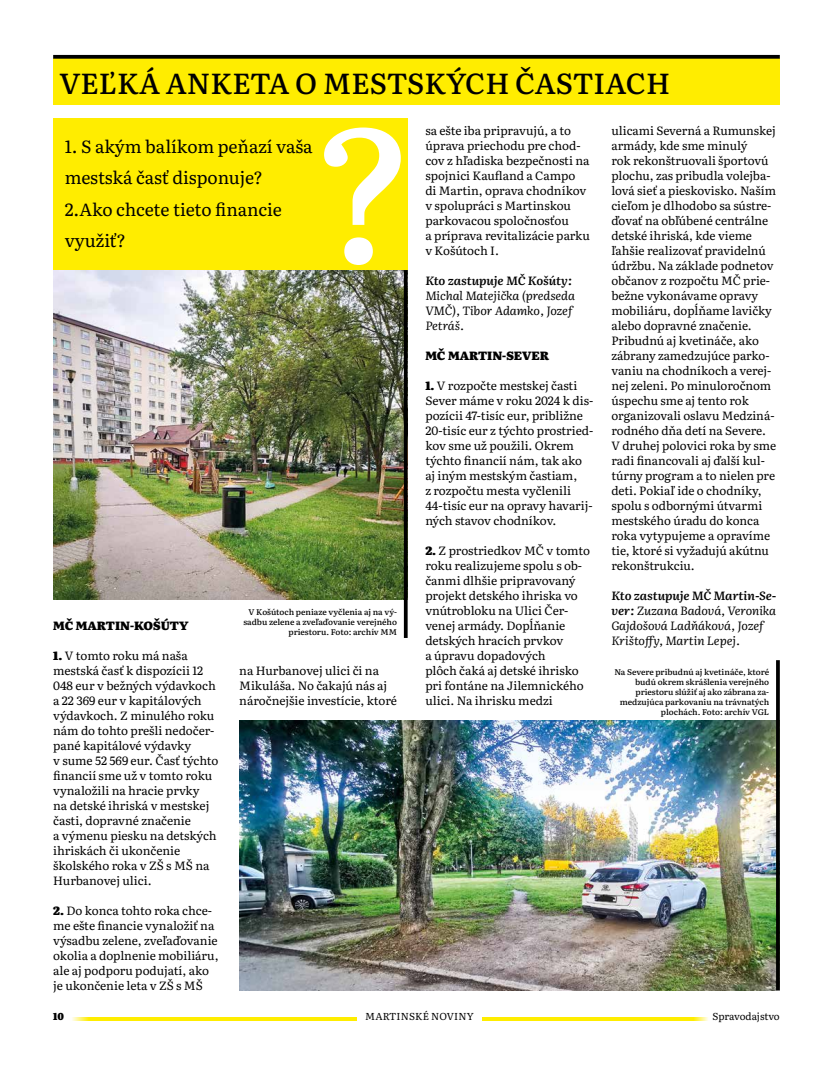
<style>
.page{position:relative;width:833px;height:1081px;background:#fff}
.page>*{position:absolute;margin:0;border:0;box-sizing:border-box;transform-origin:0 0}
.t1{font:500 187.5px "Literata 24 pt";color:#fff}
.t2{font:500 28.75px "Literata 24 pt";color:#000}
.t3{font:17.5px/31.2px "Literata 24 pt";color:#000}
.t4{font:11.88px/15px "Literata 24 pt";letter-spacing:-.005em;color:#000}
.t5{font:italic 11.88px/15px "Literata 24 pt";letter-spacing:-.005em;color:#000}
.t6{font:900 11.88px "Literata 24 pt";color:#000}
.t7{font:italic 600 11.88px "Literata 24 pt";letter-spacing:-.01em;color:#000}
.t8{font:10px "Literata 24 pt";color:#000}
.t9{font:900 10px "Literata 24 pt";color:#000}
.t10{font:500 8.12px/10px "Literata 24 pt";letter-spacing:-.005em;color:#000;text-align:right}
.s1{font-weight:900}
.s2{font-weight:600}
</style>
<div class="page">
<hr style="left:482px;top:1017px;width:227px;height:3px;background:#ffed00">
<div style="left:53px;top:119px;width:354px;height:151px;background:#ffed00"></div>
<hr style="left:68px;top:1017px;width:289px;height:3px;background:#ffed00">
<div style="left:53px;top:59px;width:727px;height:46px;background:#ffed00"></div>
<svg style="left:53px;top:55px;width:727px;height:4px;background:#141200"></svg>
<img style="left:53px;top:270px;width:351px;height:329px">
<hr style="left:404px;top:270px;width:3px;height:368px;background:#000">
<img style="left:239px;top:720px;width:537px;height:270px">
<svg style="left:776px;top:660px;width:4px;height:330px"></svg>
<h2 class="t2" style="left:59px;top:61px;width:612px">VEĽKÁ ANKETA O MESTSKÝCH ČASTIACH</h2>
<h3 class="t3" style="left:65px;top:130px;width:249px">1. S akým balíkom peňazí vaša mestská časť disponuje?<br>2.Ako chcete tieto financie využiť?</h3>
<h1 class="t1" style="left:313px;top:46px;width:103px">?</h1>
<p class="t6" style="left:53px;top:615px;width:137px">MČ MARTIN-KOŠÚTY</p>
<p class="t4" style="left:53px;top:647px;width:167px"><span class="s1">1.</span> V tomto roku má naša mestská časť k dispozícii 12<br>048 eur v bežných výdavkoch a 22 369 eur v kapitálových výdavkoch. Z minulého roku nám do tohto prešli nedočer&shy;pané kapitálové výdavky<br>v sume 52 569 eur. Časť týchto financií sme už v tomto roku vynaložili na hracie prvky<br>na detské ihriská v mestskej časti, dopravné značenie<br>a výmenu piesku na detských ihriskách či ukončenie školského roka v ZŠ s MŠ na<br>Hurbanovej ulici.</p>
<p class="t4" style="left:53px;top:902px;width:167px"><span class="s1">2.</span> Do konca tohto roka chce&shy;me ešte financie vynaložiť na výsadbu zelene, zveľaďovanie okolia a doplnenie mobiliáru, ale aj podporu podujatí, ako je ukončenie leta v ZŠ s MŠ</p>
<p class="t10" style="left:243px;top:606px;width:155px">V Košútoch peniaze vyčlenia aj na vý&shy;sadbu zelene a zveľaďovanie verejného</p>
<p class="t10" style="left:288px;top:626px;width:110px">priestoru. Foto: archív MM</p>
<p class="t4" style="left:239px;top:662px;width:159px">na Hurbanovej ulici či na<br>Mikuláša. No čakajú nás aj náročnejšie investície, ktoré</p>
<p class="t4" style="left:425px;top:122px;width:166px">sa ešte iba pripravujú, a to úprava priechodu pre chod&shy;cov z hľadiska bezpečnosti na spojnici Kaufland a Campo<br>di Martin, oprava chodníkov v spolupráci s Martinskou parkovacou spoločnosťou<br>a príprava revitalizácie parku v Košútoch I.</p>
<p class="t7" style="left:425px;top:271px;width:148px">Kto zastupuje MČ Košúty:</p>
<p class="t5" style="left:425px;top:287px;width:151px">Michal Matejička (predseda<br>VMČ), Tibor Adamko, Jozef<br>Petráš.</p>
<p class="t6" style="left:425px;top:345px;width:125px">MČ MARTIN-SEVER</p>
<p class="t4" style="left:425px;top:377px;width:169px"><span class="s1">1.</span> V rozpočte mestskej časti<br>Sever máme v roku 2024 k dis&shy;pozícii 47-tisíc eur, približne<br>20-tisíc eur z týchto prostried&shy;kov sme už použili. Okrem týchto financií nám, tak ako aj iným mestským častiam,<br>z rozpočtu mesta vyčlenili<br>44-tisíc eur na opravy havarij&shy;ných stavov chodníkov.</p>
<p class="t4" style="left:425px;top:542px;width:166px"><span class="s1">2.</span> Z prostriedkov MČ v tomto roku realizujeme spolu s ob&shy;čanmi dlhšie pripravovaný projekt detského ihriska vo vnútrobloku na Ulici Čer&shy;venej armády. Dopĺňanie detských hracích prvkov<br>a úpravu dopadových<br>plôch čaká aj detské ihrisko pri fontáne na Jilemnického ulici. Na ihrisku medzi</p>
<p class="t4" style="left:611px;top:122px;width:166px">ulicami Severná a Rumunskej armády, kde sme minulý<br>rok rekonštruovali športovú plochu, zas pribudla volejba&shy;lová sieť a pieskovisko. Naším cieľom je dlhodobo sa sústre&shy;ďovať na obľúbené centrálne detské ihriská, kde vieme ľahšie realizovať pravidelnú údržbu. Na základe podnetov občanov z rozpočtu MČ prie&shy;bežne vykonávame opravy mobiliáru, dopĺňame lavičky alebo dopravné značenie.<br>Pribudnú aj kvetináče, ako zábrany zamedzujúce parko&shy;vaniu na chodníkoch a verej&shy;nej zeleni. Po minuloročnom úspechu sme aj tento rok organizovali oslavu Medziná&shy;rodného dňa detí na Severe.<br>V druhej polovici roka by sme radi financovali aj ďalší kul&shy;túrny program a to nielen pre deti. Pokiaľ ide o chodníky, spolu s odbornými útvarmi mestského úradu do konca roka vytypujeme a opravíme tie, ktoré si vyžadujú akútnu rekonštrukciu.</p>
<p class="t5" style="left:611px;top:587px;width:166px"><span class="s2">Kto zastupuje MČ Martin-Se&shy;ver:</span> Zuzana Badová, Veronika<br>Gajdošová Ladňáková, Jozef<br>Krištoffy, Martin Lepej.</p>
<p class="t10" style="left:614px;top:666px;width:156px">Na Severe pribudnú aj kvetináče, ktoré budú okrem skrášlenia verejného priestoru slúžiť aj ako zábrana za&shy;medzujúca parkovaniu na trávnatých plochách. Foto: archív VGL</p>
<p class="t9" style="left:53px;top:1007px;width:12px">10</p>
<p class="t8" style="left:365px;top:1008px;width:110px">MARTINSKÉ NOVINY</p>
<p class="t8" style="left:712px;top:1008px;width:69px">Spravodajstvo</p>
</div>
